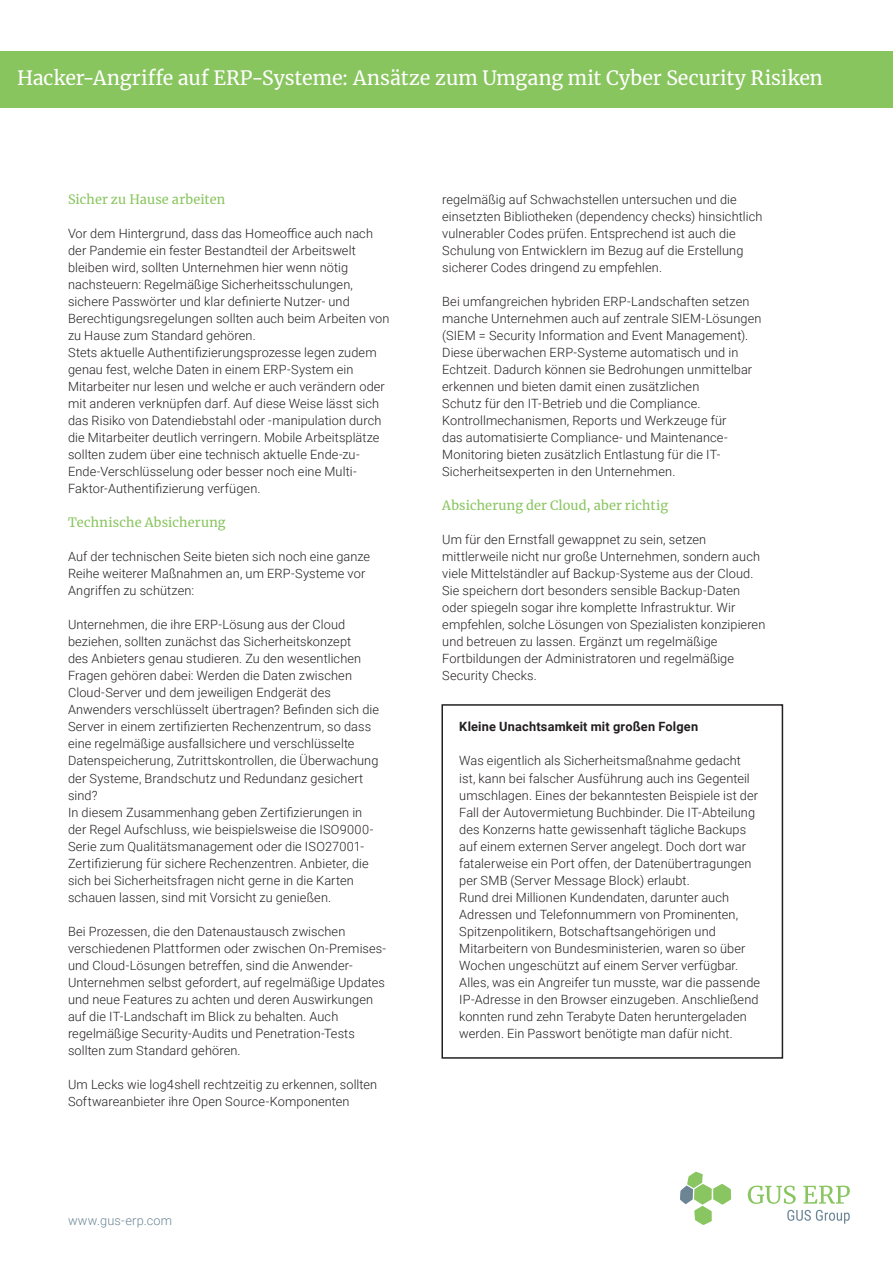
<style>
.page{position:relative;width:893px;height:1263px;background:#fff}
.page>*{position:absolute;margin:0;border:0;box-sizing:border-box;transform-origin:0 0}
.t1{font:19.5px "Merriweather";color:#fff}
.t2{font:300 12.75px/17px "Roboto";letter-spacing:.01em;color:#231f20}
.t3{font:12.75px "Merriweather";letter-spacing:.01em;color:#89c55f}
.t4{font:700 12.75px "Roboto";letter-spacing:.015em;color:#231f20}
.t5{font:300 12.75px "Roboto";letter-spacing:.015em;color:#6c8796}
</style>
<div class="page">
<div style="left:441px;top:704px;width:342px;height:355px;border:2px solid #231f20"></div>
<svg style="left:748px;top:1185px;width:48px;height:19px"></svg>
<svg style="left:803px;top:1185px;width:47px;height:18px"></svg>
<svg style="left:787px;top:1210px;width:63px;height:14px"></svg>
<svg style="left:680px;top:1172px;width:51px;height:53px"></svg>
<div style="left:0;top:51px;width:893px;height:57px;background:#89c55f"></div>
<h1 class="t1" style="left:17px;top:64px;width:807px">Hacker-Angriffe auf ERP-Systeme: Ansätze zum Umgang mit Cyber Security Risiken</h1>
<h1 class="t1" style="left:27px;top:64px;width:807px">Hacker-Angriffe auf ERP-Systeme: Ansätze zum Umgang mit Cyber Security Risiken</h1>
<p class="t3" style="left:68px;top:191px;width:159px">Sicher zu Hause arbeiten</p>
<p class="t2" style="left:68px;top:225px;width:323px">Vor dem Hintergrund, dass das Homeoffice auch nach der Pandemie ein fester Bestandteil der Arbeitswelt bleiben wird, sollten Unternehmen hier wenn nötig nachsteuern: Regelmäßige Sicherheitsschulungen, sichere Passwörter und klar definierte Nutzer- und Berechtigungsregelungen sollten auch beim Arbeiten von zu Hause zum Standard gehören.<br>Stets aktuelle Authentifizierungsprozesse legen zudem genau fest, welche Daten in einem ERP-System ein Mitarbeiter nur lesen und welche er auch verändern oder mit anderen verknüpfen darf. Auf diese Weise lässt sich das Risiko von Datendiebstahl oder -manipulation durch die Mitarbeiter deutlich verringern. Mobile Arbeitsplätze sollten zudem über eine technisch aktuelle Ende-zu-Ende-Verschlüsselung oder besser noch eine Multi-Faktor-Authentifizierung verfügen.</p>
<p class="t3" style="left:68px;top:514px;width:159px">Technische Absicherung</p>
<p class="t2" style="left:68px;top:548px;width:304px">Auf der technischen Seite bieten sich noch eine ganze<br>Reihe weiterer Maßnahmen an, um ERP-Systeme vor<br>Angriffen zu schützen:</p>
<p class="t2" style="left:68px;top:616px;width:313px">Unternehmen, die ihre ERP-Lösung aus der Cloud beziehen, sollten zunächst das Sicherheitskonzept<br>des Anbieters genau studieren. Zu den wesentlichen Fragen gehören dabei: Werden die Daten zwischen Cloud-Server und dem jeweiligen Endgerät des Anwenders verschlüsselt übertragen? Befinden sich die Server in einem zertifizierten Rechenzentrum, so dass eine regelmäßige ausfallsichere und verschlüsselte Datenspeicherung, Zutrittskontrollen, die Überwachung der Systeme, Brandschutz und Redundanz gesichert sind?<br>In diesem Zusammenhang geben Zertifizierungen in der Regel Aufschluss, wie beispielsweise die ISO9000- Serie zum Qualitätsmanagement oder die ISO27001- Zertifizierung für sichere Rechenzentren. Anbieter, die sich bei Sicherheitsfragen nicht gerne in die Karten schauen lassen, sind mit Vorsicht zu genießen.</p>
<p class="t2" style="left:68px;top:922px;width:320px">Bei Prozessen, die den Datenaustausch zwischen verschiedenen Plattformen oder zwischen On-Premises&shy;und Cloud-Lösungen betreffen, sind die Anwender-Unternehmen selbst gefordert, auf regelmäßige Updates und neue Features zu achten und deren Auswirkungen auf die IT-Landschaft im Blick zu behalten. Auch regelmäßige Security-Audits und Penetration-Tests sollten zum Standard gehören.</p>
<p class="t2" style="left:68px;top:1075px;width:311px">Um Lecks wie log4shell rechtzeitig zu erkennen, sollten<br>Softwareanbieter ihre Open Source-Komponenten</p>
<p class="t5" style="left:68px;top:1211px;width:106px">www.gus-erp.com</p>
<p class="t2" style="left:442px;top:191px;width:322px">regelmäßig auf Schwachstellen untersuchen und die einsetzten Bibliotheken (dependency checks) hinsichtlich vulnerabler Codes prüfen. Entsprechend ist auch die Schulung von Entwicklern im Bezug auf die Erstellung sicherer Codes dringend zu empfehlen.</p>
<p class="t2" style="left:442px;top:293px;width:321px">Bei umfangreichen hybriden ERP-Landschaften setzen manche Unternehmen auch auf zentrale SIEM-Lösungen (SIEM = Security Information and Event Management).<br>Diese überwachen ERP-Systeme automatisch und in Echtzeit. Dadurch können sie Bedrohungen unmittelbar erkennen und bieten damit einen zusätzlichen<br>Schutz für den IT-Betrieb und die Compliance.<br>Kontrollmechanismen, Reports und Werkzeuge für<br>das automatisierte Compliance- und Maintenance-Monitoring bieten zusätzlich Entlastung für die IT-Sicherheitsexperten in den Unternehmen.</p>
<p class="t3" style="left:442px;top:497px;width:227px">Absicherung der Cloud, aber richtig</p>
<p class="t2" style="left:442px;top:531px;width:325px">Um für den Ernstfall gewappnet zu sein, setzen mittlerweile nicht nur große Unternehmen, sondern auch viele Mittelständler auf Backup-Systeme aus der Cloud.<br>Sie speichern dort besonders sensible Backup-Daten oder spiegeln sogar ihre komplette Infrastruktur. Wir empfehlen, solche Lösungen von Spezialisten konzipieren und betreuen zu lassen. Ergänzt um regelmäßige Fortbildungen der Administratoren und regelmäßige Security Checks.</p>
<p class="t4" style="left:459px;top:718px;width:240px">Kleine Unachtsamkeit mit großen Folgen</p>
<p class="t2" style="left:459px;top:752px;width:302px">Was eigentlich als Sicherheitsmaßnahme gedacht ist, kann bei falscher Ausführung auch ins Gegenteil umschlagen. Eines der bekanntesten Beispiele ist der Fall der Autovermietung Buchbinder. Die IT-Abteilung des Konzerns hatte gewissenhaft tägliche Backups auf einem externen Server angelegt. Doch dort war fatalerweise ein Port offen, der Datenübertragungen per SMB (Server Message Block) erlaubt.<br>Rund drei Millionen Kundendaten, darunter auch Adressen und Telefonnummern von Prominenten, Spitzenpolitikern, Botschaftsangehörigen und Mitarbeitern von Bundesministerien, waren so über Wochen ungeschützt auf einem Server verfügbar.<br>Alles, was ein Angreifer tun musste, war die passende IP-Adresse in den Browser einzugeben. Anschließend konnten rund zehn Terabyte Daten heruntergeladen werden. Ein Passwort benötigte man dafür nicht.</p>
</div>
